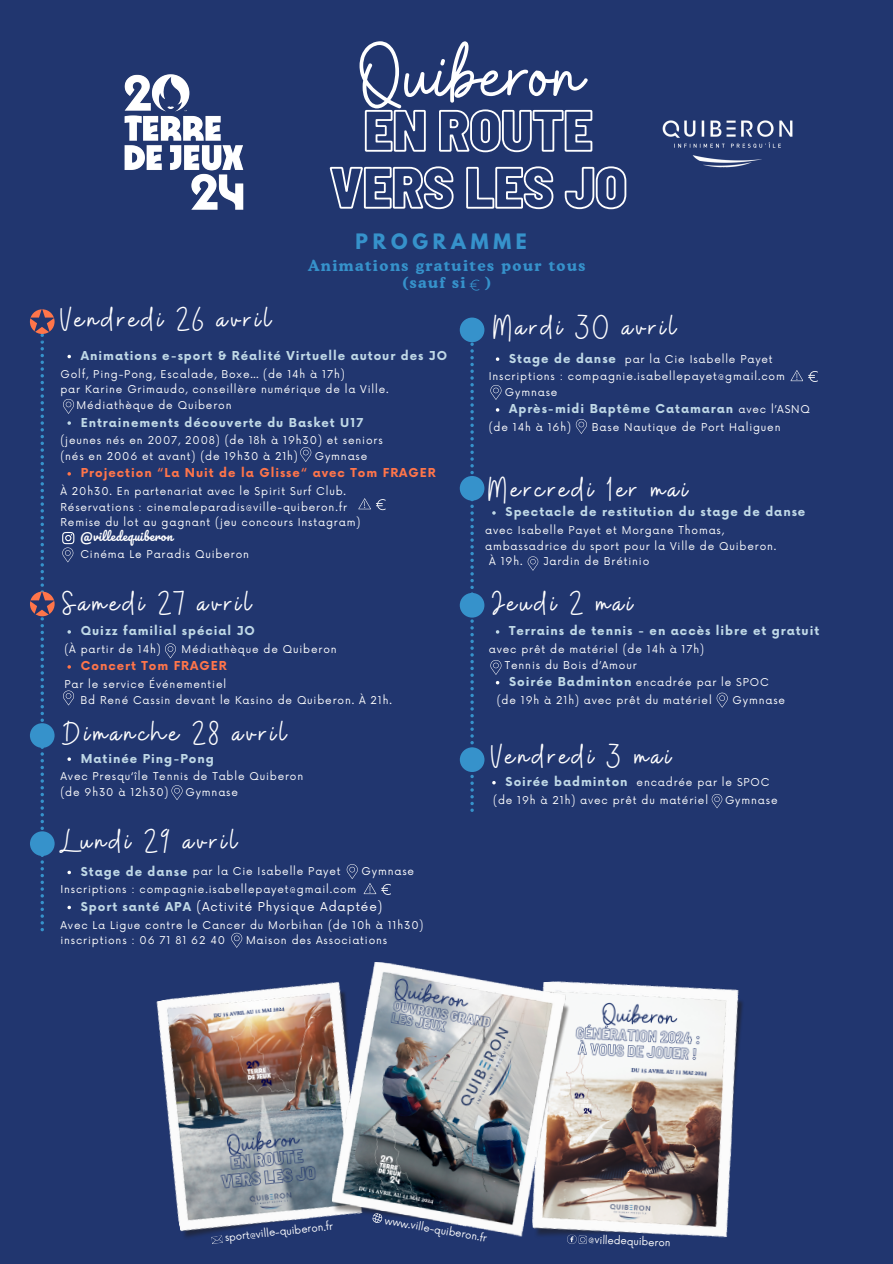
<style>
.page{position:relative;width:893px;height:1264px;background:#fff}
.page>*{position:absolute;margin:0;border:0;box-sizing:border-box;transform-origin:0 0}
.t1{font:93.3px "Buffalo";color:#fff}
.t2{font:33.9px "Buffalo";letter-spacing:.1em;color:#fff}
.t3{font:700 18.9px "League Spartan";letter-spacing:.255em;color:#3692cb}
.t4{font:700 15px "Cooper BT";letter-spacing:.1em;color:#3692cb}
.t5{font:700 12px "Now";letter-spacing:.08em;color:#bfd8e6}
.t6{font:700 12px "Now";letter-spacing:.08em;color:#ff754a}
.t7{font:12px "Now";letter-spacing:.08em;color:#fff}
.t8{font:12px "Pacifico";letter-spacing:.035em;color:#fff}
.t9{font:10.5px/15.8px "Now";letter-spacing:.08em;color:#fff}
.t10{font:10.05px "Now";color:#fff}
.s1{font-weight:700;color:#bfd8e6}
</style>
<div class="page">
<div style="left:0;top:0;width:892px;height:1263px;background:#21366f"></div>
<svg style="left:300px;top:447px;width:11px;height:15px"></svg>
<svg style="left:376px;top:499px;width:10px;height:11px"></svg>
<svg style="left:358px;top:498px;width:12px;height:11px"></svg>
<svg style="left:171px;top:785px;width:11px;height:15px"></svg>
<div style="left:459px;top:476px;width:25px;height:24px;background:#3692cb;border-radius:50%"></div>
<svg style="left:459px;top:317px;width:25px;height:25px"></svg>
<div style="left:459px;top:593px;width:25px;height:24px;background:#3692cb;border-radius:50%"></div>
<div style="left:460px;top:747px;width:24px;height:25px;background:#3692cb;border-radius:50%"></div>
<svg style="left:464px;top:321px;width:17px;height:491px"></svg>
<img style="left:572px;top:981px;width:171px;height:257px">
<img style="left:156px;top:982px;width:174px;height:255px">
<img style="left:330px;top:962px;width:242px;height:275px">
<svg style="left:566px;top:1234px;width:21px;height:10px"></svg>
<svg style="left:371px;top:1211px;width:12px;height:13px"></svg>
<svg style="left:165px;top:643px;width:11px;height:15px"></svg>
<img style="left:662px;top:120px;width:131px;height:48px">
<svg style="left:364px;top:109px;width:229px;height:44px"></svg>
<svg style="left:329px;top:166px;width:298px;height:44px"></svg>
<img style="left:124px;top:74px;width:120px;height:136px">
<svg style="left:211px;top:1234px;width:12px;height:10px"></svg>
<svg style="left:527px;top:556px;width:11px;height:14px"></svg>
<svg style="left:496px;top:357px;width:3px;height:4px"></svg>
<svg style="left:490px;top:385px;width:11px;height:15px"></svg>
<svg style="left:575px;top:419px;width:12px;height:15px"></svg>
<svg style="left:808px;top:371px;width:9px;height:11px"></svg>
<svg style="left:790px;top:370px;width:12px;height:11px"></svg>
<svg style="left:231px;top:932px;width:11px;height:15px"></svg>
<svg style="left:29px;top:309px;width:45px;height:622px"></svg>
<svg style="left:346px;top:864px;width:45px;height:31px"></svg>
<svg style="left:490px;top:660px;width:11px;height:14px"></svg>
<svg style="left:716px;top:692px;width:11px;height:15px"></svg>
<svg style="left:711px;top:794px;width:11px;height:14px"></svg>
<svg style="left:469px;top:279px;width:10px;height:11px"></svg>
<p class="t1" style="left:359px;top:15px;width:225px">Quiberon</p>
<p class="t3" style="left:355px;top:232px;width:173px">PROGRAMME</p>
<p class="t4" style="left:308px;top:256px;width:279px">Animations gratuites pour tous</p>
<p class="t4" style="left:402px;top:273px;width:65px">(sauf si</p>
<p class="t4" style="left:485px;top:273px;width:7px">)</p>
<p class="t2" style="left:60px;top:297px;width:212px">Vendredi 26 avril</p>
<h1 class="t5" style="left:81px;top:349px;width:368px">Animations e-sport &amp; Réalité Virtuelle autour des JO</h1>
<p class="t9" style="left:60px;top:366px;width:286px">Golf, Ping-Pong, Escalade, Boxe… (de 14h à 17h)</p>
<h2 class="t9" style="left:60px;top:382px;width:329px">par Karine Grimaudo, conseillère numérique de la Ville.</h2>
<p class="t9" style="left:76px;top:398px;width:157px">Médiathèque de Quiberon</p>
<h4 class="t5" style="left:81px;top:416px;width:284px">Entrainements découverte du Basket U17</h4>
<h5 class="t9" style="left:60px;top:433px;width:324px">(jeunes nés en 2007, 2008) (de 18h à 19h30) et seniors</h5>
<p class="t9" style="left:60px;top:448px;width:239px">(nés en 2006 et avant) (de 19h30 à 21h)</p>
<p class="t9" style="left:315px;top:448px;width:54px">Gymnase</p>
<p class="t6" style="left:81px;top:466px;width:356px">Projection “La Nuit de la Glisse“ avec Tom FRAGER</p>
<h3 class="t9" style="left:60px;top:483px;width:287px">À 20h30. En partenariat avec le Spirit Surf Club.</h3>
<p class="t9" style="left:60px;top:499px;width:288px">Réservations : cinemaleparadis@ville-quiberon.fr</p>
<p class="t9" style="left:60px;top:515px;width:301px">Remise du lot au gagnant (jeu concours Instagram)</p>
<p class="t9" style="left:80px;top:546px;width:170px">Cinéma Le Paradis Quiberon</p>
<p class="t8" style="left:80px;top:529px;width:94px">@villedequiberon</p>
<p class="t2" style="left:62px;top:580px;width:190px">Samedi 27 avril</p>
<p class="t5" style="left:81px;top:624px;width:175px">Quizz familial spécial JO</p>
<p class="t9" style="left:64px;top:641px;width:98px">(À partir de 14h)</p>
<p class="t9" style="left:182px;top:641px;width:157px">Médiathèque de Quiberon</p>
<p class="t6" style="left:81px;top:659px;width:147px">Concert Tom FRAGER</p>
<p class="t9" style="left:64px;top:676px;width:163px">Par le service Événementiel</p>
<p class="t9" style="left:80px;top:692px;width:313px">Bd René Cassin devant le Kasino de Quiberon. À 21h.</p>
<p class="t2" style="left:63px;top:711px;width:224px">Dimanche 28 avril</p>
<p class="t5" style="left:81px;top:752px;width:135px">Matinée Ping-Pong</p>
<p class="t9" style="left:60px;top:769px;width:244px">Avec Presqu‘île Tennis de Table Quiberon</p>
<p class="t9" style="left:60px;top:784px;width:110px">(de 9h30 à 12h30)</p>
<p class="t9" style="left:185px;top:784px;width:54px">Gymnase</p>
<p class="t2" style="left:60px;top:819px;width:178px">Lundi 29 avril</p>
<p class="t9" style="left:193px;top:864px;width:149px">par la Cie Isabelle Payet</p>
<p class="t9" style="left:361px;top:864px;width:54px">Gymnase</p>
<p class="t5" style="left:81px;top:865px;width:108px">Stage de danse</p>
<p class="t9" style="left:60px;top:882px;width:297px">Inscriptions : compagnie.isabellepayet@gmail.com</p>
<h3 class="t7" style="left:81px;top:900px;width:303px"><span class="s1">Sport santé APA</span> (Activité Physique Adaptée)</h3>
<p class="t9" style="left:60px;top:917px;width:364px">Avec La Ligue contre le Cancer du Morbihan (de 10h à 11h30) inscriptions : 06 71 81 62 40</p>
<p class="t9" style="left:246px;top:933px;width:143px">Maison des Associations</p>
<p class="t2" style="left:493px;top:305px;width:184px">Mardi 30 avril</p>
<p class="t5" style="left:509px;top:352px;width:108px">Stage de danse</p>
<p class="t9" style="left:489px;top:369px;width:297px">Inscriptions : compagnie.isabellepayet@gmail.com</p>
<h3 class="t9" style="left:505px;top:385px;width:54px">Gymnase</h3>
<p class="t5" style="left:509px;top:402px;width:225px">Après-midi Baptême Catamaran</p>
<p class="t9" style="left:489px;top:420px;width:84px">(de 14h à 16h)</p>
<p class="t9" style="left:592px;top:420px;width:190px">Base Nautique de Port Haliguen</p>
<p class="t9" style="left:624px;top:351px;width:149px">par la Cie Isabelle Payet</p>
<p class="t9" style="left:738px;top:402px;width:73px">avec l’ASNQ</p>
<p class="t2" style="left:488px;top:467px;width:200px">Mercredi 1er mai</p>
<h3 class="t5" style="left:505px;top:505px;width:301px">Spectacle de restitution du stage de danse</h3>
<p class="t9" style="left:485px;top:523px;width:240px">avec Isabelle Payet et Morgane Thomas,</p>
<p class="t9" style="left:485px;top:538px;width:293px">ambassadrice du sport pour la Ville de Quiberon.</p>
<p class="t9" style="left:489px;top:554px;width:35px">À 19h.</p>
<p class="t9" style="left:543px;top:554px;width:107px">Jardin de Brétinio</p>
<p class="t2" style="left:492px;top:580px;width:142px">Jeudi 2 mai</p>
<p class="t5" style="left:509px;top:624px;width:311px">Terrains de tennis - en accès libre et gratuit</p>
<p class="t9" style="left:489px;top:641px;width:217px">avec prêt de matériel (de 14h à 17h)</p>
<p class="t9" style="left:505px;top:657px;width:133px">Tennis du Bois d’Amour</p>
<p class="t5" style="left:509px;top:675px;width:124px">Soirée Badminton</p>
<p class="t9" style="left:497px;top:692px;width:216px">(de 19h à 21h) avec prêt du matériel</p>
<p class="t9" style="left:732px;top:692px;width:54px">Gymnase</p>
<p class="t9" style="left:636px;top:674px;width:134px">encadrée par le SPOC</p>
<p class="t2" style="left:491px;top:733px;width:181px">Vendredi 3 mai</p>
<p class="t9" style="left:636px;top:774px;width:134px">encadrée par le SPOC</p>
<p class="t5" style="left:505px;top:775px;width:124px">Soirée badminton</p>
<h3 class="t9" style="left:493px;top:792px;width:216px">(de 19h à 21h) avec prêt du matériel</h3>
<h3 class="t9" style="left:725px;top:792px;width:54px">Gymnase</h3>
<p class="t10" style="left:224px;top:1231px;width:110px;rotate:-6deg">sport@ville-quiberon.fr</p>
<p class="t10" style="left:385px;top:1214px;width:105px;rotate:10deg">www.ville-quiberon.fr</p>
<p class="t10" style="left:588px;top:1233px;width:84px;rotate:2deg">@villedequiberon</p>
</div>
